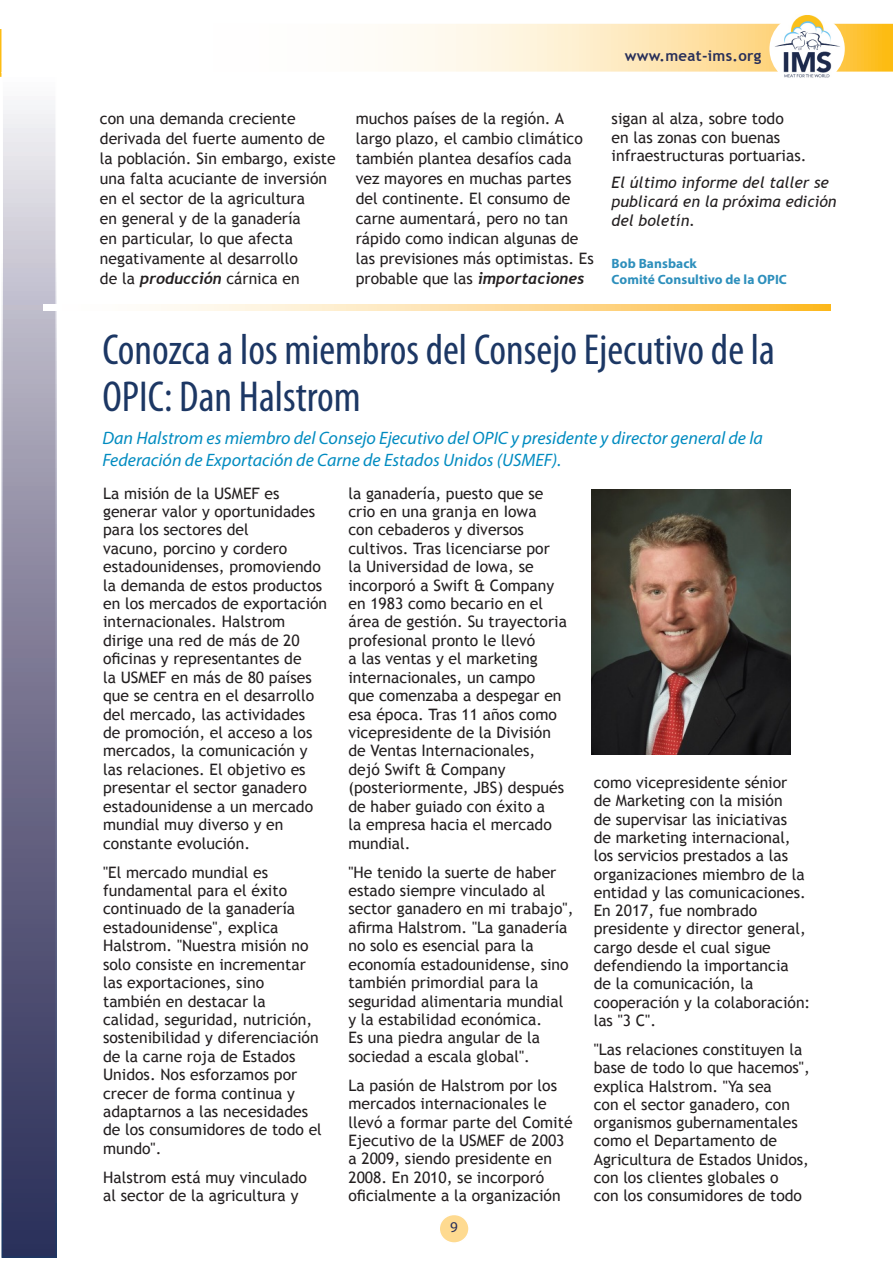
<style>
.page{position:relative;width:893px;height:1263px;background:#fff}
.page>*{position:absolute;margin:0;border:0;box-sizing:border-box;transform-origin:0 0}
.Head1{font:condensed 43.5px/46.5px "Myriad Pro";color:#1c3764}
.Head1-2{font:italic 18px/22.5px "Myriad Pro";color:#008bc0}
.SubheadBlue{font:15.75px/18.5px "Trebuchet MS";color:#231f20}
.SubheadBlue-2{font:italic 15.75px/18.6px "Trebuchet MS";color:#231f20}
.t1{font:700 15px "Trebuchet MS";letter-spacing:.02em;color:#282f59}
.t2{font:15px "Myriad Pro";color:#282f59}
.Author{font:700 13.5px/15.6px "Myriad Pro";letter-spacing:.005em;color:#2d8fbc}
.s1{font-family:"Trebuchet";font-weight:700;font-style:italic}
</style>
<div class="page">
<svg style="left:0;top:29px;width:1px;height:48px"></svg>
<svg style="left:4px;top:105px;width:50px;height:1150px;background:#817f99"></svg>
<div style="left:1px;top:72px;width:56px;height:1186px;border:2px solid #fff"></div>
<svg style="left:1px;top:23px;width:892px;height:50px"></svg>
<img style="left:769px;top:15px;width:76px;height:63px">
<div style="left:439px;top:1214px;width:30px;height:29px;background:#feda90;border-radius:50%"></div>
<div style="left:438px;top:1214px;width:32px;height:30px;border:2px solid #fff;border-radius:50%"></div>
<svg style="left:43px;top:305px;width:788px;height:6px"></svg>
<img style="left:592px;top:489px;width:198px;height:265px">
<p class="t1" style="left:625px;top:46px;width:138px">www.meat-ims.org</p>
<p class="SubheadBlue" style="left:100px;top:109px;width:237px;line-height:20px">con una demanda creciente derivada del fuerte aumento de la población. Sin embargo, existe una falta acuciante de inversión en el sector de la agricultura<br>en general y de la ganadería<br>en particular, lo que afecta negativamente al desarrollo<br>de la <span class="s1">producción</span> cárnica en</p>
<p class="SubheadBlue" style="left:356px;top:109px;width:239px;line-height:20px">muchos países de la región. A largo plazo, el cambio climático también plantea desafíos cada vez mayores en muchas partes del continente. El consumo de carne aumentará, pero no tan rápido como indican algunas de las previsiones más optimistas. Es probable que las <span class="s1">importaciones</span></p>
<p class="SubheadBlue" style="left:612px;top:110px;width:196px">sigan al alza, sobre todo<br>en las zonas con buenas infraestructuras portuarias.</p>
<p class="SubheadBlue-2" style="left:612px;top:174px;width:226px">El último informe del taller se publicará en la próxima edición del boletín.</p>
<p class="Author" style="left:612px;top:255px;width:177px">Bob Bansback<br>Comité Consultivo de la OPIC</p>
<p class="Head1" style="left:102px;top:326px;width:674px">Conozca a los miembros del Consejo Ejecutivo de la<br>OPIC: Dan Halstrom</p>
<p class="Head1-2" style="left:102px;top:426px;width:662px">Dan Halstrom es miembro del Consejo Ejecutivo del OPIC y presidente y director general de la<br>Federación de Exportación de Carne de Estados Unidos (USMEF).</p>
<p class="SubheadBlue" style="left:103px;top:484px;width:226px">La misión de la USMEF es generar valor y oportunidades para los sectores del<br>vacuno, porcino y cordero estadounidenses, promoviendo la demanda de estos productos en los mercados de exportación internacionales. Halstrom dirige una red de más de 20 oficinas y representantes de<br>la USMEF en más de 80 países que se centra en el desarrollo del mercado, las actividades<br>de promoción, el acceso a los mercados, la comunicación y las relaciones. El objetivo es presentar el sector ganadero estadounidense a un mercado mundial muy diverso y en constante evolución.</p>
<p class="SubheadBlue" style="left:103px;top:863px;width:220px">"El mercado mundial es fundamental para el éxito continuado de la ganadería estadounidense", explica<br>Halstrom. "Nuestra misión no solo consiste en incrementar las exportaciones, sino también en destacar la calidad, seguridad, nutrición, sostenibilidad y diferenciación de la carne roja de Estados<br>Unidos. Nos esforzamos por crecer de forma continua y adaptarnos a las necesidades de los consumidores de todo el mundo".</p>
<p class="SubheadBlue" style="left:103px;top:1168px;width:205px">Halstrom está muy vinculado al sector de la agricultura y</p>
<p class="SubheadBlue" style="left:348px;top:484px;width:220px">la ganadería, puesto que se crio en una granja en Iowa<br>con cebaderos y diversos cultivos. Tras licenciarse por<br>la Universidad de Iowa, se incorporó a Swift &amp; Company en 1983 como becario en el área de gestión. Su trayectoria profesional pronto le llevó<br>a las ventas y el marketing internacionales, un campo<br>que comenzaba a despegar en esa época. Tras 11 años como vicepresidente de la División de Ventas Internacionales, dejó Swift &amp; Company (posteriormente, JBS) después de haber guiado con éxito a<br>la empresa hacia el mercado mundial.</p>
<p class="SubheadBlue" style="left:348px;top:863px;width:227px">"He tenido la suerte de haber estado siempre vinculado al sector ganadero en mi trabajo", afirma Halstrom. "La ganadería no solo es esencial para la economía estadounidense, sino también primordial para la seguridad alimentaria mundial y la estabilidad económica.<br>Es una piedra angular de la sociedad a escala global".</p>
<p class="SubheadBlue" style="left:348px;top:1076px;width:226px">La pasión de Halstrom por los mercados internacionales le llevó a formar parte del Comité<br>Ejecutivo de la USMEF de 2003 a 2009, siendo presidente en<br>2008. En 2010, se incorporó oficialmente a la organización</p>
<p class="SubheadBlue" style="left:594px;top:773px;width:218px">como vicepresidente sénior<br>de Marketing con la misión<br>de supervisar las iniciativas<br>de marketing internacional, los servicios prestados a las organizaciones miembro de la entidad y las comunicaciones.<br>En 2017, fue nombrado presidente y director general, cargo desde el cual sigue defendiendo la importancia<br>de la comunicación, la cooperación y la colaboración: las "3 C".</p>
<p class="SubheadBlue" style="left:594px;top:1040px;width:218px">"Las relaciones constituyen la base de todo lo que hacemos", explica Halstrom. "Ya sea<br>con el sector ganadero, con organismos gubernamentales como el Departamento de<br>Agricultura de Estados Unidos, con los clientes globales o<br>con los consumidores de todo</p>
<p class="t2" style="left:450px;top:1218px;width:9px">9</p>
</div>
